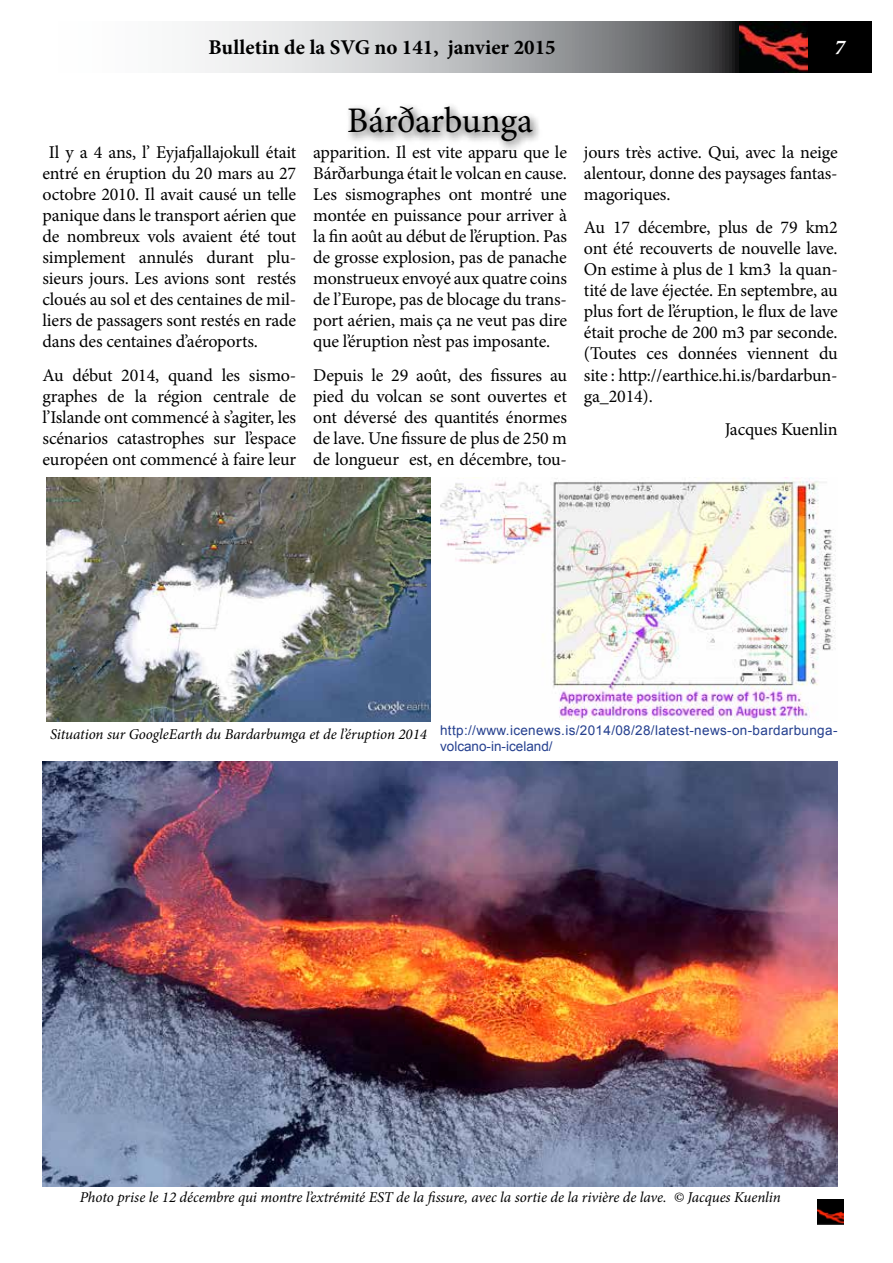
<style>
.page{position:relative;width:893px;height:1263px;background:#fff}
.page>*{position:absolute;margin:0;border:0;box-sizing:border-box;transform-origin:0 0}
.t1{font:36px "Minion Pro";letter-spacing:-.005em;color:#000}
.t2{font:700 21px "Minion Pro";color:#000}
.t3{font:italic 700 21px "Minion Pro";color:#fff}
.t4{font:18px/21px "Minion Pro";letter-spacing:-.01em;color:#000;text-align:justify}
.t5{font:italic 15px "Minion Pro";letter-spacing:-.005em;color:#000}
.t6{font:13.5px/16.2px "Arial";letter-spacing:.025em;color:#25408f}
</style>
<div class="page">
<img style="left:818px;top:1199px;width:25px;height:26px">
<div style="left:344px;top:102px;width:199px;height:51px;background:#000;opacity:.75"></div>
<img style="left:440px;top:478px;width:396px;height:242px">
<img style="left:43px;top:761px;width:795px;height:425px">
<img style="left:47px;top:478px;width:383px;height:243px">
<svg style="left:195px;top:21px;width:677px;height:51px;background:#9a9b9d"></svg>
<img style="left:740px;top:21px;width:68px;height:51px">
<p class="t2" style="left:208px;top:33px;width:349px">Bulletin de la SVG no 141, janvier 2015</p>
<p class="t3" style="left:835px;top:33px;width:12px">7</p>
<p class="t4" style="left:43px;top:141px;width:255px;text-indent:6px">Il y a 4 ans, l’ Eyjafjallajokull était entré en éruption du 20 mars au 27 octobre 2010. Il avait causé un telle panique dans le transport aérien que de nombreux vols avaient été tout simplement annulés durant plu&shy;sieurs jours. Les avions sont restés cloués au sol et des centaines de mil&shy;liers de passagers sont restés en rade dans des centaines d’aéroports.</p>
<p class="t4" style="left:43px;top:364px;width:255px">Au début 2014, quand les sismo&shy;graphes de la région centrale de l’Islande ont commencé à s’agiter, les scénarios catastrophes sur l’espace européen ont commencé à faire leur</p>
<h1 class="t1" style="left:347px;top:97px;width:187px">Bárðarbunga</h1>
<p class="t4" style="left:313px;top:142px;width:255px">apparition. Il est vite apparu que le Bárðarbunga était le volcan en cause.<br>Les sismographes ont montré une montée en puissance pour arriver à la fin août au début de l’éruption. Pas de grosse explosion, pas de panache monstrueux envoyé aux quatre coins de l’Europe, pas de blocage du trans&shy;port aérien, mais ça ne veut pas dire que l’éruption n’est pas imposante.</p>
<p class="t4" style="left:313px;top:364px;width:255px">Depuis le 29 août, des fissures au pied du volcan se sont ouvertes et ont déversé des quantités énormes de lave. Une fissure de plus de 250 m de longueur est, en décembre, tou-</p>
<p class="t4" style="left:584px;top:141px;width:255px">jours très active. Qui, avec la neige alentour, donne des paysages fantas&shy;magoriques.</p>
<p class="t4" style="left:584px;top:217px;width:255px">Au 17 décembre, plus de 79 km2 ont été recouverts de nouvelle lave.<br>On estime à plus de 1 km3 la quan&shy;tité de lave éjectée. En septembre, au plus fort de l’éruption, le flux de lave était proche de 200 m3 par seconde. (Toutes ces données viennent du site : http://earthice.hi.is/bardarbun&shy;ga_2014).</p>
<p class="t4" style="left:725px;top:419px;width:114px">Jacques Kuenlin</p>
<p class="t5" style="left:50px;top:724px;width:378px">Situation sur GoogleEarth du Bardarbumga et de l’éruption 2014</p>
<p class="t6" style="left:440px;top:722px;width:399px">http://www.icenews.is/2014/08/28/latest-news-on-bardarbunga&shy;volcano-in-iceland/</p>
<p class="t5" style="left:80px;top:1186px;width:702px">Photo prise le 12 décembre qui montre l’extrémité EST de la fissure, avec la sortie de la rivière de lave. © Jacques Kuenlin</p>
</div>
